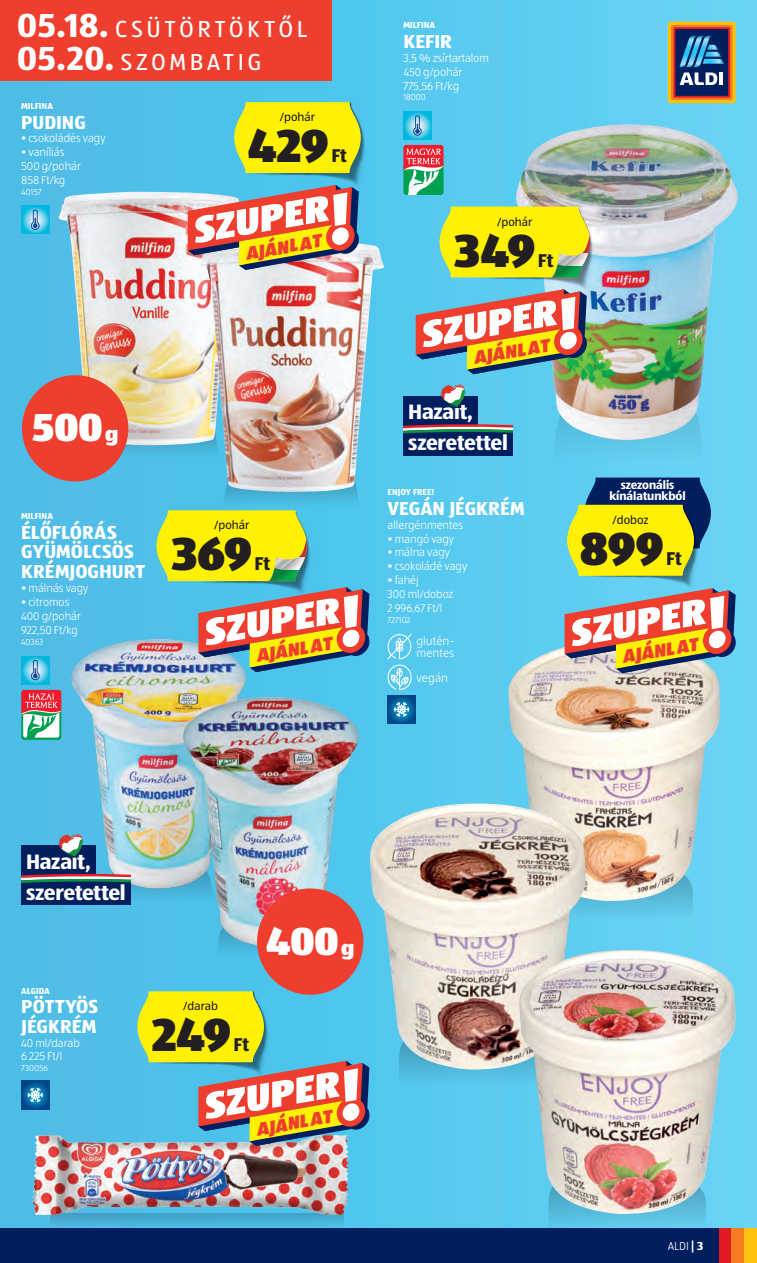
<style>
.page{position:relative;width:757px;height:1263px;background:#fff}
.page>*{position:absolute;margin:0;border:0;box-sizing:border-box;transform-origin:0 0}
.t1{font:900 48px "ALDISUEDOT";letter-spacing:-.015em;color:#231f20}
.t2{font:900 40.5px "ALDISUEDOT";color:#fff}
.t3{font:24px "ALDISUEDOT";letter-spacing:.145em;color:#fff}
.t4{font:700 21.6px "ALDISUEDOT";letter-spacing:-.015em;color:#fff}
._2023_Megnevezes{font:700 19.5px/19.5px "ALDISUEDOT";color:#fff}
.t5{font:700 19.2px "ALDISUEDOT";letter-spacing:-.005em;color:#231f20}
.t6{font:italic 900 18.9px "ALDISUEDOT";color:#ef3e2e}
.t7{font:12px "ALDISUEDOT";color:#231f20}
.t8{font:300 12px/12px "ALDISUEDOT";letter-spacing:.01em;color:#fff}
.t9{font:700 12px/10.8px "ALDISUEDOT";color:#fff;text-align:center}
._2023_Leiras{font:300 11.7px/14px "ALDISUEDOT";color:#fff}
._2023_Logo{font:700 9px "ALDISUEDOT";color:#fff}
._2023_Cikkszam{font:300 9px "ALDISUEDOT";color:#fff}
.s1{font-weight:700;font-size:34.5px}
.s2{font-size:21px}
.s3{font-weight:700}
</style>
<div class="page">
<div style="left:0;top:0;width:757px;height:1229px;background:linear-gradient(to right,#47bbe6,#65d4f6)"></div>
<div style="left:0;top:0;width:332px;height:81px;background:#ef3e2e"></div>
<div style="left:0;top:1229px;width:757px;height:34px;background:#011e5f"></div>
<div style="left:719px;top:1229px;width:12px;height:34px;background:#e21a21"></div>
<div style="left:731px;top:1229px;width:13px;height:34px;background:#f47d21"></div>
<div style="left:744px;top:1229px;width:13px;height:34px;background:#fec210"></div>
<div style="left:668px;top:22px;width:68px;height:81px;background:#fec210;border-radius:3px"></div>
<div style="left:671px;top:25px;width:61px;height:75px;background:#f47d21;border-radius:2px"></div>
<svg style="left:673px;top:27px;width:57px;height:71px"></svg>
<div style="left:675px;top:29px;width:53px;height:67px;background:#011e5f"></div>
<svg style="left:679px;top:36px;width:45px;height:49px"></svg>
<svg style="left:51px;top:1214px;width:293px;height:14px;background:#47b0d5"></svg>
<img style="left:33px;top:1146px;width:315px;height:68px">
<div style="left:64px;top:633px;width:190px;height:269px;background:#231f20;opacity:.3"></div>
<div style="left:175px;top:684px;width:192px;height:271px;background:#231f20;opacity:.3"></div>
<div style="left:21px;top:709px;width:40px;height:31px;background:#00a051;border-radius:3px"></div>
<svg style="left:21px;top:690px;width:40px;height:48px"></svg>
<svg style="left:21px;top:656px;width:28px;height:28px"></svg>
<svg style="left:31px;top:659px;width:9px;height:21px"></svg>
<svg style="left:585px;top:901px;width:110px;height:17px;background:#5ec5e6"></svg>
<img style="left:508px;top:641px;width:212px;height:260px">
<svg style="left:399px;top:1069px;width:120px;height:15px;background:#54c0e4"></svg>
<img style="left:369px;top:803px;width:216px;height:266px">
<svg style="left:548px;top:1214px;width:160px;height:15px;background:#57bade"></svg>
<img style="left:519px;top:950px;width:216px;height:264px">
<svg style="left:120px;top:445px;width:79px;height:12px"></svg>
<img style="left:59px;top:192px;width:140px;height:253px">
<img style="left:199px;top:241px;width:185px;height:251px">
<div style="left:22px;top:375px;width:106px;height:106px;background:#ef3e2e;border-radius:50%"></div>
<svg style="left:21px;top:206px;width:28px;height:28px"></svg>
<svg style="left:31px;top:209px;width:9px;height:21px"></svg>
<svg style="left:21px;top:833px;width:348px;height:313px;background:#82adaf"></svg>
<img style="left:234px;top:102px;width:135px;height:87px">
<svg style="left:234px;top:102px;width:127px;height:71px;background:#efeb12"></svg>
<svg style="left:188px;top:185px;width:171px;height:85px"></svg>
<div style="left:552px;top:440px;width:152px;height:22px;background:#61cbed"></div>
<img style="left:516px;top:124px;width:222px;height:316px">
<svg style="left:403px;top:112px;width:28px;height:28px"></svg>
<svg style="left:413px;top:115px;width:9px;height:21px"></svg>
<svg style="left:403px;top:145px;width:40px;height:50px"></svg>
<div style="left:403px;top:396px;width:75px;height:31px;background:#011e5f"></div>
<div style="left:403px;top:427px;width:110px;height:29px;background:#011e5f"></div>
<svg style="left:403px;top:424px;width:110px;height:9px"></svg>
<svg style="left:440px;top:384px;width:25px;height:23px"></svg>
<svg style="left:564px;top:588px;width:172px;height:85px"></svg>
<img style="left:567px;top:576px;width:135px;height:16px">
<svg style="left:567px;top:477px;width:144px;height:99px;background:#a2b13c"></svg>
<img style="left:184px;top:581px;width:130px;height:16px">
<svg style="left:156px;top:479px;width:204px;height:102px;background:#a6d67b"></svg>
<svg style="left:198px;top:587px;width:171px;height:85px"></svg>
<img style="left:467px;top:209px;width:130px;height:84px">
<svg style="left:439px;top:206px;width:151px;height:72px;background:#ebe71a"></svg>
<svg style="left:416px;top:289px;width:171px;height:85px"></svg>
<svg style="left:387px;top:695px;width:28px;height:28px"></svg>
<svg style="left:394px;top:702px;width:15px;height:15px"></svg>
<svg style="left:387px;top:634px;width:25px;height:56px"></svg>
<p class="t3" style="left:17px;top:14px;width:292px"><span class="s1">05.18.</span> CSÜTÖRTÖKTŐL</p>
<p class="t3" style="left:17px;top:47px;width:246px"><span class="s1">05.20.</span> SZOMBATIG</p>
<p class="_2023_Logo" style="left:21px;top:100px;width:33px">MILFINA</p>
<p class="_2023_Megnevezes" style="left:21px;top:112px;width:66px">PUDING</p>
<p class="_2023_Leiras" style="left:21px;top:131px;width:86px">• csokoládés vagy</p>
<p class="_2023_Leiras" style="left:21px;top:145px;width:45px">• vaníliás</p>
<p class="_2023_Leiras" style="left:21px;top:159px;width:61px">500 g/pohár<br>858 Ft/kg</p>
<p class="_2023_Cikkszam" style="left:21px;top:186px;width:22px">40157</p>
<p class="t7" style="left:280px;top:109px;width:37px">/pohár</p>
<p class="t1" style="left:248px;top:112px;width:83px">429</p>
<p class="t5" style="left:331px;top:143px;width:17px">Ft</p>
<h3 class="t6" style="left:243px;top:241px;width:78px;rotate:-10deg">AJÁNLAT</h3>
<p class="t2" style="left:32px;top:399px;width:88px">500<span class="s2">g</span></p>
<p class="_2023_Logo" style="left:21px;top:510px;width:33px">MILFINA</p>
<p class="_2023_Megnevezes" style="left:21px;top:522px;width:125px">ÉLŐFLÓRÁS<br>GYÜMÖLCSÖS<br>KRÉMJOGHURT</p>
<p class="_2023_Leiras" style="left:21px;top:581px;width:69px">• málnás vagy</p>
<p class="_2023_Leiras" style="left:21px;top:594px;width:50px">• citromos</p>
<p class="_2023_Leiras" style="left:21px;top:608px;width:61px">400 g/pohár</p>
<p class="_2023_Leiras" style="left:21px;top:622px;width:58px">922,50 Ft/kg</p>
<p class="_2023_Cikkszam" style="left:21px;top:636px;width:24px">40363</p>
<p class="t7" style="left:214px;top:517px;width:37px">/pohár</p>
<p class="t1" style="left:171px;top:520px;width:82px">369</p>
<p class="t5" style="left:254px;top:551px;width:17px">Ft</p>
<h3 class="t6" style="left:254px;top:643px;width:78px;rotate:-10deg">AJÁNLAT</h3>
<p class="_2023_Logo" style="left:403px;top:19px;width:33px">MILFINA</p>
<p class="_2023_Megnevezes" style="left:403px;top:31px;width:50px">KEFIR</p>
<p class="_2023_Leiras" style="left:403px;top:50px;width:87px">3,5 % zsírtartalom<br>450 g/pohár<br>775,56 Ft/kg</p>
<p class="_2023_Cikkszam" style="left:403px;top:92px;width:24px">18000</p>
<p class="t7" style="left:497px;top:214px;width:37px">/pohár</p>
<p class="t1" style="left:454px;top:217px;width:83px">349</p>
<p class="t5" style="left:538px;top:247px;width:17px">Ft</p>
<h3 class="t6" style="left:471px;top:345px;width:78px;rotate:-10deg">AJÁNLAT</h3>
<p class="t4" style="left:408px;top:397px;width:66px">Hazait,</p>
<p class="t4" style="left:408px;top:428px;width:101px">szeretettel</p>
<p class="_2023_Logo" style="left:387px;top:486px;width:48px">ENJOY FREE!</p>
<p class="_2023_Megnevezes" style="left:387px;top:498px;width:139px">VEGÁN JÉGKRÉM</p>
<p class="_2023_Leiras" style="left:387px;top:517px;width:77px">allergénmentes</p>
<p class="_2023_Leiras" style="left:387px;top:531px;width:68px">• mangó vagy</p>
<p class="_2023_Leiras" style="left:387px;top:545px;width:64px">• málna vagy</p>
<p class="_2023_Leiras" style="left:387px;top:559px;width:81px">• csokoládé vagy</p>
<p class="_2023_Leiras" style="left:387px;top:573px;width:33px">• fahéj</p>
<p class="_2023_Leiras" style="left:387px;top:587px;width:67px">300 ml/doboz<br>2 996,67 Ft/l</p>
<p class="_2023_Cikkszam" style="left:387px;top:614px;width:25px">727102</p>
<p class="t8" style="left:416px;top:635px;width:39px">glutén&shy;mentes</p>
<p class="t8" style="left:416px;top:671px;width:33px">vegán</p>
<p class="t9" style="left:609px;top:479px;width:78px">szezonális kínálatunkból</p>
<p class="t7" style="left:612px;top:512px;width:37px">/doboz</p>
<p class="t1" style="left:579px;top:515px;width:86px">899</p>
<p class="t5" style="left:666px;top:545px;width:17px">Ft</p>
<h3 class="t6" style="left:620px;top:644px;width:78px;rotate:-10deg">AJÁNLAT</h3>
<p class="t4" style="left:26px;top:847px;width:66px">Hazait,</p>
<p class="t4" style="left:26px;top:878px;width:101px">szeretettel</p>
<p class="_2023_Logo" style="left:21px;top:984px;width:30px">ALGIDA</p>
<p class="_2023_Megnevezes" style="left:21px;top:996px;width:79px">PÖTTYÖS<br>JÉGKRÉM</p>
<p class="_2023_Leiras" style="left:21px;top:1035px;width:60px">40 ml/darab</p>
<p class="_2023_Leiras" style="left:21px;top:1049px;width:42px">6 225 Ft/l</p>
<p class="_2023_Cikkszam" style="left:21px;top:1062px;width:28px">730056</p>
<p class="t7" style="left:183px;top:999px;width:36px">/darab</p>
<p class="t1" style="left:152px;top:1001px;width:81px">249</p>
<p class="t5" style="left:234px;top:1032px;width:17px">Ft</p>
<p class="t2" style="left:266px;top:912px;width:90px">400<span class="s2">g</span></p>
<h3 class="t6" style="left:254px;top:1116px;width:78px;rotate:-10deg">AJÁNLAT</h3>
<p class="t8" style="left:668px;top:1240px;width:37px">ALDI <span class="s3">| 3</span></p>
</div>
